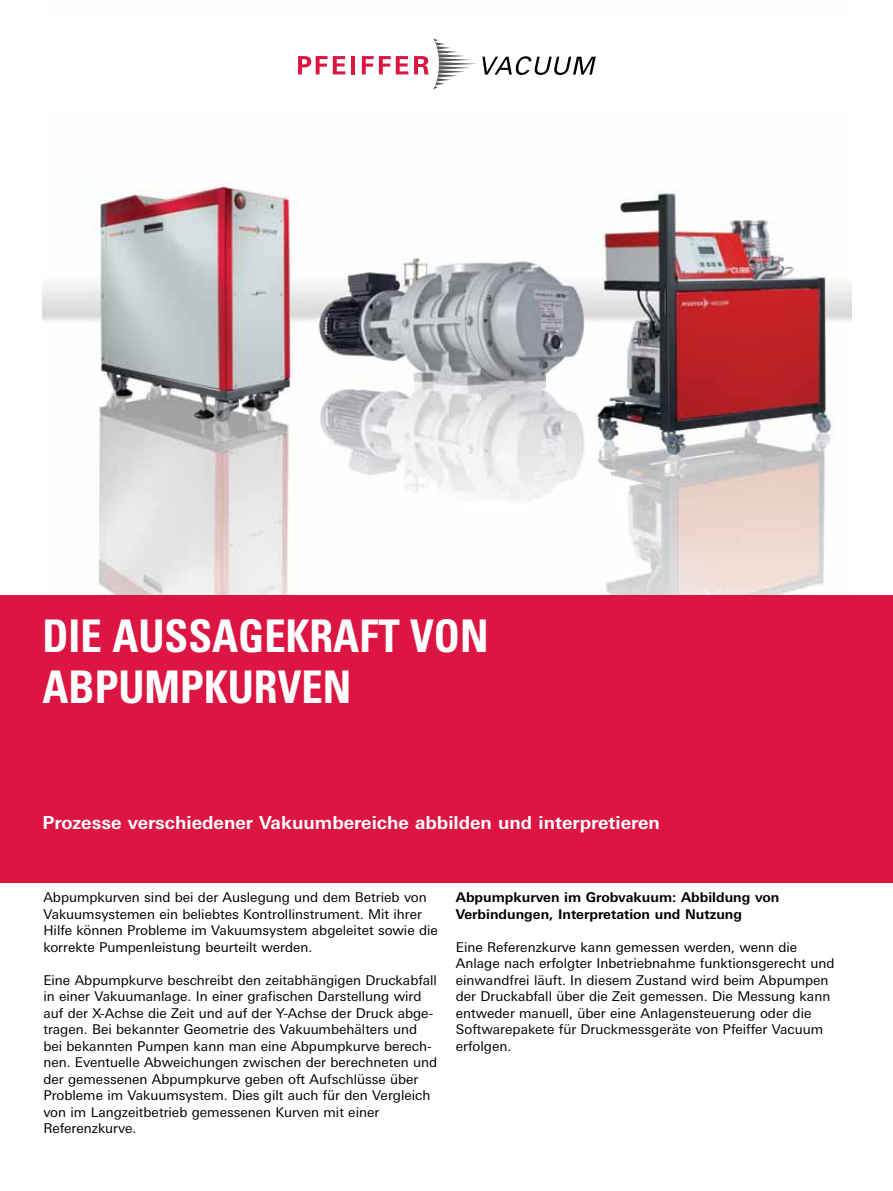
<style>
.page{position:relative;width:893px;height:1191px;background:#fff}
.page>*{position:absolute;margin:0;border:0;box-sizing:border-box;transform-origin:0 0}
.t1{font:700 condensed 45px/51px "Univers";color:#fff;scale:.95 1}
.t2{font:700 18px "Univers Next W1 G";color:#fff}
.t3{font:13.5px/16.5px "Univers Next W1 G";color:#000}
.t4{font:700 13.5px/16.5px "Univers Next W1 G";color:#000}
</style>
<div class="page">
<img style="left:43px;top:184px;width:808px;height:411px">
<svg style="left:298px;top:56px;width:29px;height:18px"></svg>
<svg style="left:333px;top:56px;width:12px;height:18px"></svg>
<hr style="left:351px;top:56px;width:4px;height:18px;background:#dd1542">
<svg style="left:362px;top:56px;width:46px;height:18px"></svg>
<svg style="left:414px;top:38px;width:182px;height:51px"></svg>
<div style="left:0;top:595px;width:893px;height:287px;background:#dd1542"></div>
<h1 class="t1" style="left:43px;top:610px;width:471px">DIE AUSSAGEKRAFT VON<br>ABPUMPKURVEN</h1>
<h2 class="t2" style="left:43px;top:812px;width:619px">Prozesse verschiedener Vakuumbereiche abbilden und interpretieren</h2>
<p class="t3" style="left:43px;top:889px;width:396px">Abpumpkurven sind bei der Auslegung und dem Betrieb von Vakuumsystemen ein beliebtes Kontrollinstrument. Mit ihrer Hilfe können Probleme im Vakuumsystem abgeleitet sowie die korrekte Pumpenleistung beurteilt werden.</p>
<p class="t3" style="left:43px;top:971px;width:395px">Eine Abpumpkurve beschreibt den zeitabhängigen Druckabfall in einer Vakuumanlage. In einer grafischen Darstellung wird auf der X-Achse die Zeit und auf der Y-Achse der Druck abge&shy;tragen. Bei bekannter Geometrie des Vakuumbehälters und bei bekannten Pumpen kann man eine Abpumpkurve berech&shy;nen. Eventuelle Abweichungen zwischen der berechneten und der gemessenen Abpumpkurve geben oft Aufschlüsse über Probleme im Vakuumsystem. Dies gilt auch für den Vergleich von im Langzeitbetrieb gemessenen Kurven mit einer Referenzkurve.</p>
<p class="t4" style="left:456px;top:889px;width:325px">Abpumpkurven im Grobvakuum: Abbildung von<br>Verbindungen, Interpretation und Nutzung</p>
<p class="t3" style="left:456px;top:938px;width:380px">Eine Referenzkurve kann gemessen werden, wenn die Anlage nach erfolgter Inbetriebnahme funktionsgerecht und einwandfrei läuft. In diesem Zustand wird beim Abpumpen der Druckabfall über die Zeit gemessen. Die Messung kann entweder manuell, über eine Anlagensteuerung oder die Softwarepakete für Druckmessgeräte von Pfeiffer Vacuum erfolgen.</p>
</div>
